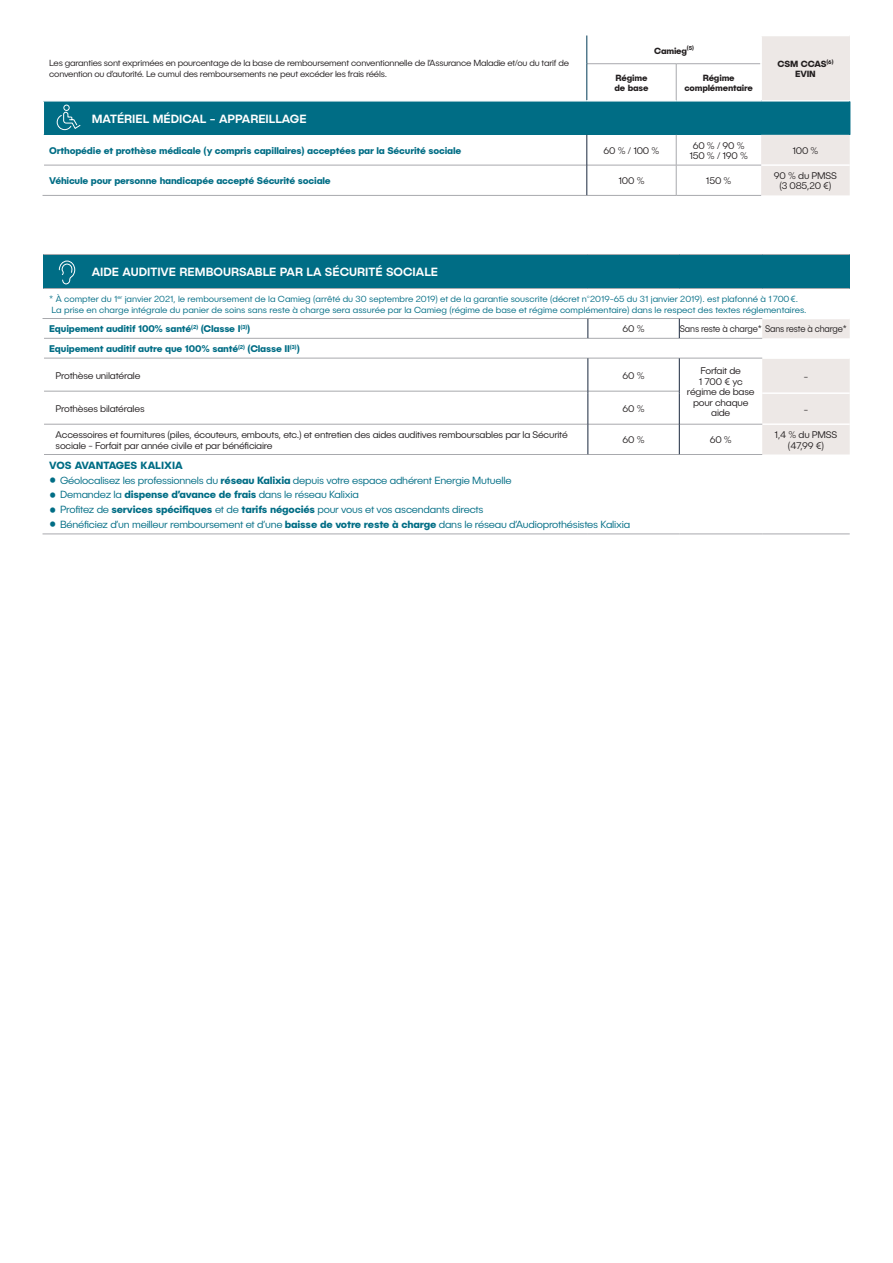
<style>
.page{position:relative;width:893px;height:1263px;background:#fff}
.page>*{position:absolute;margin:0;border:0;box-sizing:border-box;transform-origin:0 0}
.titre2{font:500 12px "Publica Sans";color:#fff}
.t1{font:300 10.5px "Publica Sans";letter-spacing:-.02em;color:#006d85}
.titre_Avantages{font:700 10.5px "Publica Sans";color:#006d85}
.titre4{font:700 9.75px "Publica Sans";letter-spacing:-.02em;color:#006d85}
.Txt_3_liste{font:300 9.75px/10.5px "Publica Sans";letter-spacing:-.02em;color:#231f20}
.Txt_3{font:300 9.75px/10.5px "Publica Sans";letter-spacing:-.02em;color:#231f20;text-align:center}
.Txt_3-2{font:300 9.75px "Publica Sans";letter-spacing:-.02em;color:#231f20;scale:.9 1}
.Mention{font:300 9px "Publica Sans";color:#006d85}
.Txt_1{font:300 9px/10.5px "Publica Sans";letter-spacing:-.025em;color:#231f20}
.Txt_3-3{font:700 9px/10.5px "Publica Sans";letter-spacing:-.02em;color:#231f20}
.s1{font-family:"Fira Sans";font-weight:400;font-size:22.5px}
.s2{font-weight:700}
</style>
<div class="page">
<div style="left:43px;top:254px;width:807px;height:34px;background:#006d85"></div>
<svg style="left:762px;top:319px;width:88px;height:135px;background:#efebe9"></svg>
<hr style="left:762px;top:357px;width:88px;height:2px;background:#fff">
<hr style="left:762px;top:392px;width:88px;height:2px;background:#fff">
<hr style="left:762px;top:423px;width:88px;height:2px;background:#fff">
<hr style="left:43px;top:318px;width:545px;height:1px;background:#a8a9ad">
<hr style="left:44px;top:338px;width:544px;height:1px;background:#a8a9ad">
<hr style="left:44px;top:358px;width:544px;height:1px;background:#a8a9ad">
<hr style="left:44px;top:391px;width:544px;height:1px;background:#a8a9ad">
<hr style="left:44px;top:424px;width:544px;height:1px;background:#a8a9ad">
<hr style="left:44px;top:454px;width:544px;height:1px;background:#a8a9ad">
<hr style="left:43px;top:534px;width:545px;height:1px;background:#a8a9ad">
<hr style="left:588px;top:534px;width:91px;height:1px;background:#a8a9ad">
<hr style="left:679px;top:534px;width:83px;height:1px;background:#a8a9ad">
<hr style="left:762px;top:534px;width:88px;height:1px;background:#a8a9ad">
<hr style="left:43px;top:254px;width:545px;height:1px;background:#a8a9ad">
<hr style="left:588px;top:254px;width:91px;height:1px;background:#a8a9ad">
<hr style="left:679px;top:254px;width:83px;height:1px;background:#a8a9ad">
<hr style="left:762px;top:254px;width:88px;height:1px;background:#a8a9ad">
<hr style="left:43px;top:288px;width:545px;height:1px;background:#a8a9ad">
<hr style="left:588px;top:288px;width:91px;height:1px;background:#a8a9ad">
<hr style="left:679px;top:288px;width:83px;height:1px;background:#a8a9ad">
<hr style="left:762px;top:288px;width:88px;height:1px;background:#a8a9ad">
<hr style="left:588px;top:318px;width:91px;height:1px;background:#a8a9ad">
<hr style="left:679px;top:318px;width:83px;height:1px;background:#a8a9ad">
<hr style="left:588px;top:338px;width:91px;height:1px;background:#a8a9ad">
<hr style="left:679px;top:338px;width:83px;height:1px;background:#a8a9ad">
<hr style="left:588px;top:358px;width:91px;height:1px;background:#a8a9ad">
<hr style="left:679px;top:358px;width:83px;height:1px;background:#a8a9ad">
<hr style="left:588px;top:391px;width:91px;height:1px;background:#a8a9ad">
<hr style="left:588px;top:424px;width:91px;height:1px;background:#a8a9ad">
<hr style="left:679px;top:424px;width:83px;height:1px;background:#a8a9ad">
<hr style="left:588px;top:454px;width:91px;height:1px;background:#a8a9ad">
<hr style="left:679px;top:454px;width:83px;height:1px;background:#a8a9ad">
<svg style="left:588px;top:319px;width:1px;height:19px"></svg>
<svg style="left:679px;top:319px;width:1px;height:19px"></svg>
<hr style="left:588px;top:358px;width:1px;height:33px;background:#1a283e">
<hr style="left:679px;top:358px;width:1px;height:33px;background:#1a283e">
<hr style="left:588px;top:393px;width:1px;height:31px;background:#1a283e">
<hr style="left:679px;top:393px;width:1px;height:31px;background:#1a283e">
<hr style="left:588px;top:424px;width:1px;height:30px;background:#1a283e">
<hr style="left:679px;top:424px;width:1px;height:30px;background:#1a283e">
<svg style="left:59px;top:260px;width:16px;height:25px"></svg>
<div style="left:761px;top:36px;width:89px;height:65px;background:#ede8e6"></div>
<div style="left:43px;top:101px;width:807px;height:34px;background:#006d85"></div>
<div style="left:761px;top:135px;width:89px;height:60px;background:#ede8e6"></div>
<hr style="left:43px;top:102px;width:1px;height:33px;background:#fff">
<hr style="left:587px;top:100px;width:89px;height:2px;background:#fff">
<hr style="left:676px;top:100px;width:85px;height:2px;background:#fff">
<hr style="left:761px;top:164px;width:89px;height:2px;background:#fff">
<hr style="left:44px;top:165px;width:543px;height:1px;background:#a8a9ad">
<hr style="left:43px;top:195px;width:544px;height:1px;background:#a8a9ad">
<hr style="left:676px;top:64px;width:1px;height:36px;background:#a8a9ad">
<hr style="left:587px;top:165px;width:89px;height:1px;background:#a8a9ad">
<hr style="left:587px;top:195px;width:89px;height:1px;background:#a8a9ad">
<hr style="left:587px;top:63px;width:89px;height:1px;background:#a8a9ad">
<hr style="left:676px;top:63px;width:84px;height:1px;background:#a8a9ad">
<hr style="left:676px;top:165px;width:85px;height:1px;background:#a8a9ad">
<hr style="left:676px;top:195px;width:85px;height:1px;background:#a8a9ad">
<hr style="left:43px;top:100px;width:544px;height:2px;background:#fff">
<hr style="left:761px;top:100px;width:89px;height:2px;background:#fff">
<hr style="left:760px;top:36px;width:2px;height:28px;background:#fff">
<hr style="left:760px;top:64px;width:2px;height:36px;background:#fff">
<hr style="left:676px;top:135px;width:1px;height:30px;background:#a8a9ad">
<hr style="left:676px;top:165px;width:1px;height:30px;background:#a8a9ad">
<svg style="left:587px;top:36px;width:1px;height:28px"></svg>
<hr style="left:587px;top:64px;width:1px;height:36px;background:#003b57">
<hr style="left:587px;top:135px;width:1px;height:30px;background:#1a283e">
<hr style="left:587px;top:165px;width:1px;height:30px;background:#1a283e">
<svg style="left:55px;top:101px;width:26px;height:29px"></svg>
<p class="Txt_1" style="left:49px;top:58px;width:521px">Les garanties sont exprimées en pourcentage de la base de remboursement conventionnelle de l’Assurance Maladie et/ou du tarif de convention ou d’autorité. Le cumul des remboursements ne peut excéder les frais rééls.</p>
<p class="Txt_3-3" style="left:654px;top:45px;width:41px">Camieg<sup>(5)</sup></p>
<p class="Txt_3-3" style="left:614px;top:72px;width:35px">Régime de base</p>
<p class="Txt_3-3" style="left:684px;top:72px;width:70px;text-align:center">Régime complémentaire</p>
<p class="titre2" style="left:92px;top:111px;width:216px">MATÉRIEL MÉDICAL - APPAREILLAGE</p>
<p class="titre4" style="left:49px;top:144px;width:414px">Orthopédie et prothèse médicale (y compris capillaires) acceptées par la Sécurité sociale</p>
<p class="Txt_3" style="left:604px;top:145px;width:57px">60 % / 100 %</p>
<p class="Txt_3" style="left:693px;top:140px;width:53px">60 % / 90 %</p>
<p class="Txt_3" style="left:689px;top:150px;width:60px">150 % / 190 %</p>
<p class="titre4" style="left:49px;top:174px;width:283px">Véhicule pour personne handicapée accepté Sécurité sociale</p>
<p class="Txt_3" style="left:618px;top:175px;width:28px">100 %</p>
<p class="Txt_3" style="left:706px;top:175px;width:27px">150 %</p>
<p class="Txt_3-3" style="left:777px;top:58px;width:58px">CSM CCAS<sup>(6)</sup></p>
<p class="Txt_3-3" style="left:795px;top:69px;width:22px">EVIN</p>
<p class="Txt_3" style="left:792px;top:145px;width:28px">100 %</p>
<p class="Txt_3" style="left:774px;top:170px;width:65px">90 % du PMSS</p>
<p class="Txt_3" style="left:779px;top:181px;width:54px">(3 085,20 €)</p>
<p class="titre2" style="left:92px;top:264px;width:348px">AIDE AUDITIVE REMBOURSABLE PAR LA SÉCURITÉ SOCIALE</p>
<p class="Mention" style="left:49px;top:293px;width:750px">* À compter du 1<sup>er</sup> janvier 2021, le remboursement de la Camieg (arrêté du 30 septembre 2019) et de la garantie souscrite (décret n°2019-65 du 31 janvier 2019). est plafonné à 1700€.</p>
<p class="Mention" style="left:52px;top:304px;width:756px">La prise en charge intégrale du panier de soins sans reste à charge sera assurée par la Camieg (régime de base et régime complémentaire) dans le respect des textes réglementaires.</p>
<p class="titre4" style="left:49px;top:322px;width:203px">Equipement auditif 100% santé<sup>(2)</sup> (Classe I<sup>(3)</sup>)</p>
<p class="Txt_3" style="left:622px;top:323px;width:24px">60 %</p>
<p class="Txt_3-2" style="left:680px;top:323px;width:187px">Sans reste à charge* Sans reste à charge*</p>
<p class="titre4" style="left:49px;top:342px;width:252px">Equipement auditif autre que 100% santé<sup>(2)</sup> (Classe II<sup>(3)</sup>)</p>
<p class="Txt_3_liste" style="left:56px;top:370px;width:86px">Prothèse unilatérale</p>
<p class="Txt_3" style="left:622px;top:370px;width:24px">60 %</p>
<p class="Txt_3" style="left:700px;top:365px;width:42px">Forfait de</p>
<p class="Txt_3" style="left:687px;top:376px;width:69px">1 700 € yc régime de base pour chaque aide</p>
<p class="Txt_3" style="left:804px;top:371px;width:6px">-</p>
<p class="Txt_3_liste" style="left:56px;top:403px;width:90px">Prothèses bilatérales</p>
<p class="Txt_3" style="left:622px;top:403px;width:24px">60 %</p>
<p class="Txt_3" style="left:804px;top:404px;width:6px">-</p>
<p class="Txt_3_liste" style="left:56px;top:429px;width:514px">Accessoires et fournitures (piles, écouteurs, embouts, etc.) et entretien des aides auditives remboursables par la Sécurité sociale - Forfait par année civile et par bénéficiaire</p>
<p class="Txt_3" style="left:622px;top:434px;width:24px">60 %</p>
<p class="Txt_3" style="left:710px;top:434px;width:24px">60 %</p>
<p class="Txt_3" style="left:775px;top:429px;width:64px">1,4 % du PMSS (47,99 €)</p>
<p class="titre_Avantages" style="left:49px;top:458px;width:135px">VOS AVANTAGES KALIXIA</p>
<p class="t1" style="left:49px;top:474px;width:464px"><span class="s1">•</span> Géolocalisez les professionnels du <span class="s2">réseau Kalixia</span> depuis votre espace adhérent Energie Mutuelle</p>
<p class="t1" style="left:49px;top:488px;width:311px"><span class="s1">•</span> Demandez la <span class="s2">dispense d’avance de frais</span> dans le réseau Kalixia</p>
<p class="t1" style="left:49px;top:503px;width:436px"><span class="s1">•</span> Profitez de <span class="s2">services spécifiques</span> et de <span class="s2">tarifs négociés</span> pour vous et vos ascendants directs</p>
<p class="t1" style="left:49px;top:518px;width:582px"><span class="s1">•</span> Bénéficiez d’un meilleur remboursement et d’une <span class="s2">baisse de votre reste à charge</span> dans le réseau d’Audioprothésistes Kalixia</p>
</div>
